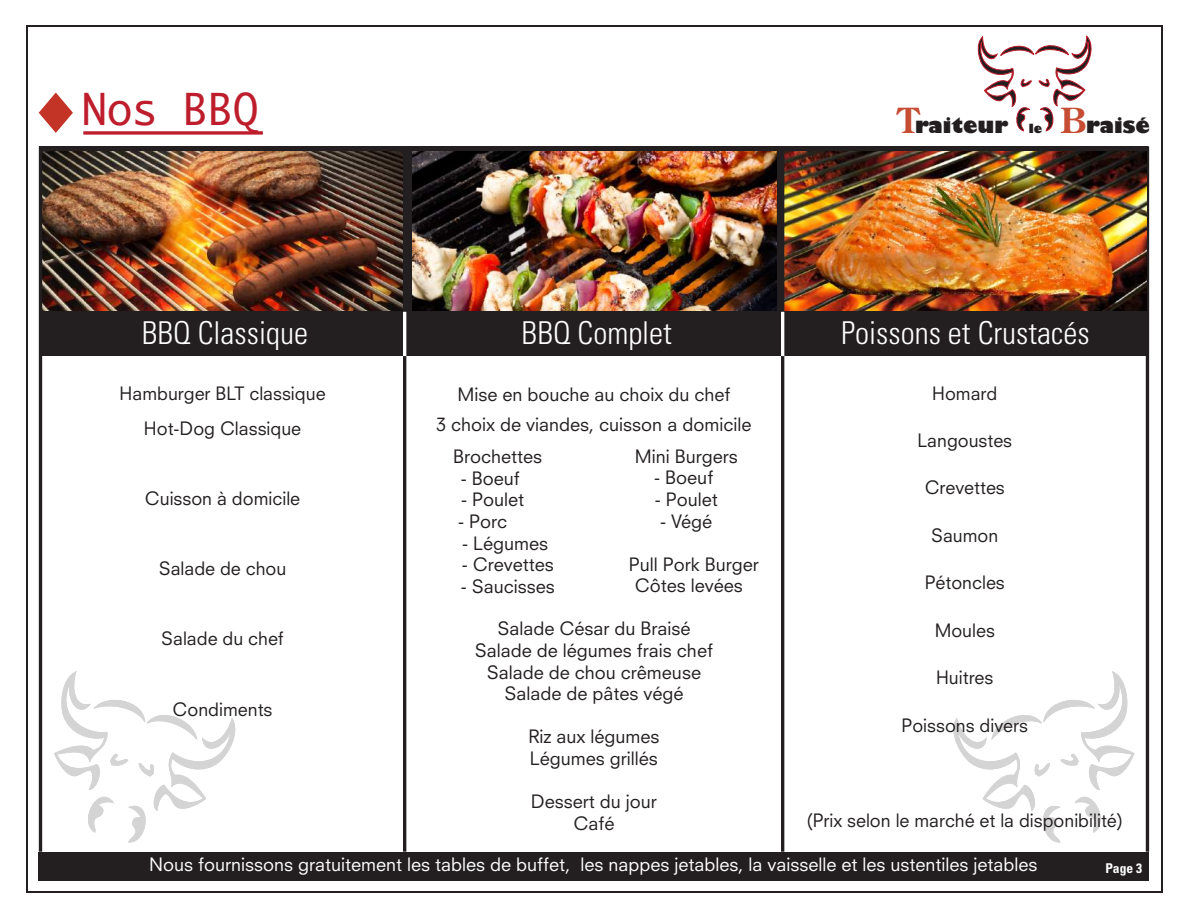
<style>
.page{position:relative;width:1188px;height:918px;background:#fff}
.page>*{position:absolute;margin:0;border:0;box-sizing:border-box;transform-origin:0 0}
.t1{font:42px "Monaco";color:#be1d2c}
.t2{font:300 condensed 31.5px "Univers";color:#fff}
.t3{font:800 20.7px "Gill Sans";color:#231f20}
.t4{font:18px/21.6px "Neuzeit SLT Std";color:#231f20;text-align:center}
.t5{font:18px "Neuzeit SLT Std";color:#fff}
.t6{font:700 condensed 13.5px "Univers";color:#fff}
.s1{font-family:"Century Old Style Std";font-weight:700;font-size:34.5px;color:#c64c33}
.s2{font-size:12.15px}
</style>
<div class="page">
<hr style="left:26px;top:26px;width:1px;height:866px;background:#231f20">
<hr style="left:26px;top:891px;width:1136px;height:1px;background:#231f20">
<hr style="left:1146px;top:146px;width:3px;height:706px;background:#231f20">
<div style="left:39px;top:852px;width:1110px;height:29px;background:#231f20"></div>
<hr style="left:26px;top:26px;width:1136px;height:1px;background:#231f20">
<hr style="left:1161px;top:26px;width:1px;height:866px;background:#231f20">
<img style="left:42px;top:150px;width:361px;height:162px">
<div style="left:406px;top:149px;width:377px;height:163px;background:#231f20"></div>
<img style="left:413px;top:151px;width:364px;height:160px">
<img style="left:784px;top:150px;width:363px;height:162px">
<div style="left:41px;top:312px;width:1106px;height:44px;background:#231f20"></div>
<hr style="left:403px;top:147px;width:3px;height:705px;background:#231f20">
<hr style="left:39px;top:147px;width:3px;height:705px;background:#231f20">
<hr style="left:781px;top:147px;width:3px;height:705px;background:#231f20">
<hr style="left:403px;top:312px;width:3px;height:44px;background:#fff">
<hr style="left:781px;top:312px;width:3px;height:44px;background:#fff">
<hr style="left:39px;top:146px;width:1109px;height:4px;background:#231f20">
<svg style="left:977px;top:36px;width:115px;height:95px"></svg>
<svg style="left:83px;top:131px;width:180px;height:4px"></svg>
<svg style="left:39px;top:93px;width:34px;height:40px"></svg>
<svg style="left:54px;top:671px;width:181px;height:171px"></svg>
<svg style="left:954px;top:671px;width:180px;height:171px"></svg>
<h1 class="t1" style="left:82px;top:74px;width:178px">Nos BBQ</h1>
<p class="t3" style="left:898px;top:112px;width:146px"><span class="s1">T</span>raiteur <span class="s2">le</span></p>
<p class="t3" style="left:1061px;top:112px;width:91px"><span class="s1">B</span>raisé</p>
<h2 class="t2" style="left:142px;top:314px;width:168px">BBQ Classique</h2>
<h2 class="t2" style="left:522px;top:314px;width:152px">BBQ Complet</h2>
<h2 class="t2" style="left:841px;top:314px;width:250px">Poissons et Crustacés</h2>
<p class="t4" style="left:120px;top:375px;width:207px;line-height:35.1px">Hamburger BLT classique<br>Hot-Dog Classique</p>
<p class="t4" style="left:932px;top:382px;width:67px">Homard</p>
<p class="t4" style="left:917px;top:429px;width:96px">Langoustes</p>
<p class="t4" style="left:925px;top:477px;width:81px">Crevettes</p>
<p class="t4" style="left:931px;top:524px;width:69px">Saumon</p>
<p class="t4" style="left:925px;top:572px;width:81px">Pétoncles</p>
<p class="t4" style="left:935px;top:619px;width:62px">Moules</p>
<p class="t4" style="left:936px;top:667px;width:59px">Huitres</p>
<p class="t4" style="left:902px;top:714px;width:128px">Poissons divers</p>
<p class="t4" style="left:457px;top:384px;width:275px">Mise en bouche au choix du chef</p>
<p class="t4" style="left:436px;top:413px;width:317px">3 choix de viandes, cuisson a domicile</p>
<p class="t4" style="left:635px;top:445px;width:105px">Mini Burgers</p>
<p class="t4" style="left:654px;top:467px;width:61px">- Boeuf</p>
<p class="t4" style="left:655px;top:488px;width:65px">- Poulet</p>
<p class="t4" style="left:660px;top:510px;width:54px">- Végé</p>
<p class="t4" style="left:629px;top:553px;width:132px">Pull Pork Burger<br>Côtes levées</p>
<p class="t4" style="left:453px;top:446px;width:91px">Brochettes</p>
<p class="t4" style="left:461px;top:467px;width:61px">- Boeuf</p>
<p class="t4" style="left:461px;top:489px;width:65px">- Poulet</p>
<p class="t4" style="left:458px;top:510px;width:51px">- Porc</p>
<p class="t4" style="left:462px;top:532px;width:88px">- Légumes</p>
<p class="t4" style="left:462px;top:554px;width:94px">- Crevettes</p>
<p class="t4" style="left:461px;top:575px;width:96px">- Saucisses</p>
<p class="t4" style="left:475px;top:618px;width:240px">Salade César du Braisé<br>Salade de légumes frais chef<br>Salade de chou crêmeuse<br>Salade de pâtes végé</p>
<p class="t4" style="left:528px;top:726px;width:133px;text-align:left">Riz aux légumes<br>Légumes grillés</p>
<p class="t4" style="left:531px;top:791px;width:128px">Dessert du jour<br>Café</p>
<p class="t4" style="left:145px;top:487px;width:157px">Cuisson à domicile</p>
<p class="t4" style="left:159px;top:558px;width:129px">Salade de chou</p>
<p class="t4" style="left:161px;top:628px;width:124px">Salade du chef</p>
<p class="t4" style="left:173px;top:698px;width:101px">Condiments</p>
<p class="t4" style="left:807px;top:809px;width:317px">(Prix selon le marché et la disponibilité)</p>
<p class="t5" style="left:149px;top:854px;width:890px">Nous fournissons gratuitement les tables de buffet, les nappes jetables, la vaisselle et les ustentiles jetables</p>
<p class="t6" style="left:1105px;top:859px;width:38px">Page 3</p>
</div>
